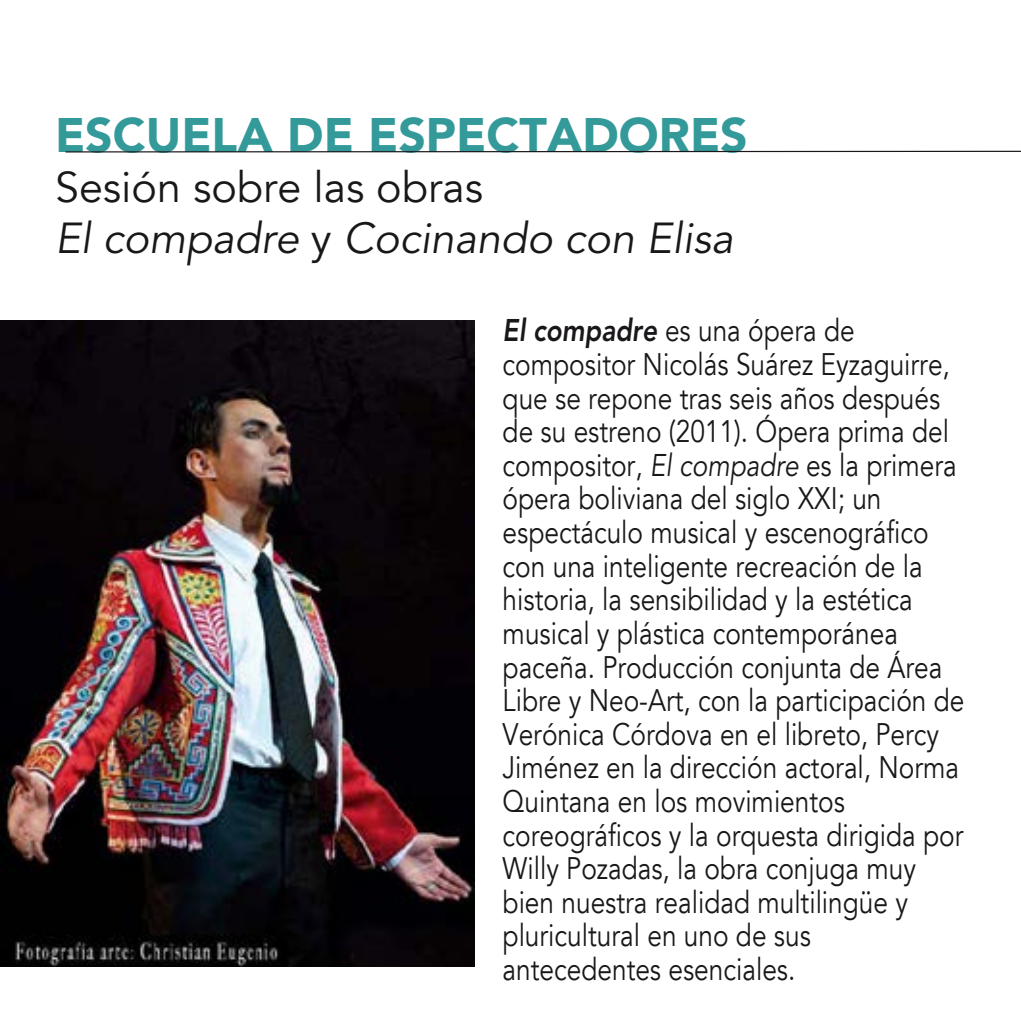
<style>
.page{position:relative;width:1021px;height:1021px;background:#fff}
.page>*{position:absolute;margin:0;border:0;box-sizing:border-box;transform-origin:0 0}
.t1{font:900 48px "Avenir LT Std";color:#399}
.t2{font:italic 43.2px "Avenir LT Std";color:#1a171b}
.t3{font:43.2px "Avenir LT";color:#1a171b}
.t4{font:31.2px/33.6px "Avenir LT";color:#1a171b;scale:.84 1}
.s1{font-family:"Avenir LT";font-style:normal}
.s2{font-family:"Avenir LT Std";font-weight:800;font-style:italic}
.s3{font-family:"Avenir LT Std";font-style:italic}
</style>
<div class="page">
<hr style="left:65px;top:151px;width:955px;height:2px;background:#1a171b">
<img style="left:0;top:320px;width:474px;height:646px">
<h1 class="t1" style="left:55px;top:106px;width:694px">ESCUELA DE ESPECTADORES</h1>
<h2 class="t3" style="left:55px;top:162px;width:429px">Sesión sobre las obras</h2>
<h2 class="t2" style="left:55px;top:214px;width:680px">El compadre <span class="s1">y</span> Cocinando con Elisa</h2>
<p class="t4" style="left:502px;top:315px;width:551px"><span class="s2">El compadre</span> es una ópera de compositor Nicolás Suárez Eyzaguirre, que se repone tras seis años después de su estreno (2011). Ópera prima del compositor, <span class="s3">El compadre</span> es la primera ópera boliviana del siglo XXI; un espectáculo musical y escenográfico con una inteligente recreación de la historia, la sensibilidad y la estética musical y plástica contemporánea paceña. Producción conjunta de Área Libre y Neo-Art, con la participación de Verónica Córdova en el libreto, Percy Jiménez en la dirección actoral, Norma Quintana en los movimientos coreográficos y la orquesta dirigida por Willy Pozadas, la obra conjuga muy bien nuestra realidad multilingüe y pluricultural en uno de sus antecedentes esenciales.</p>
</div>
